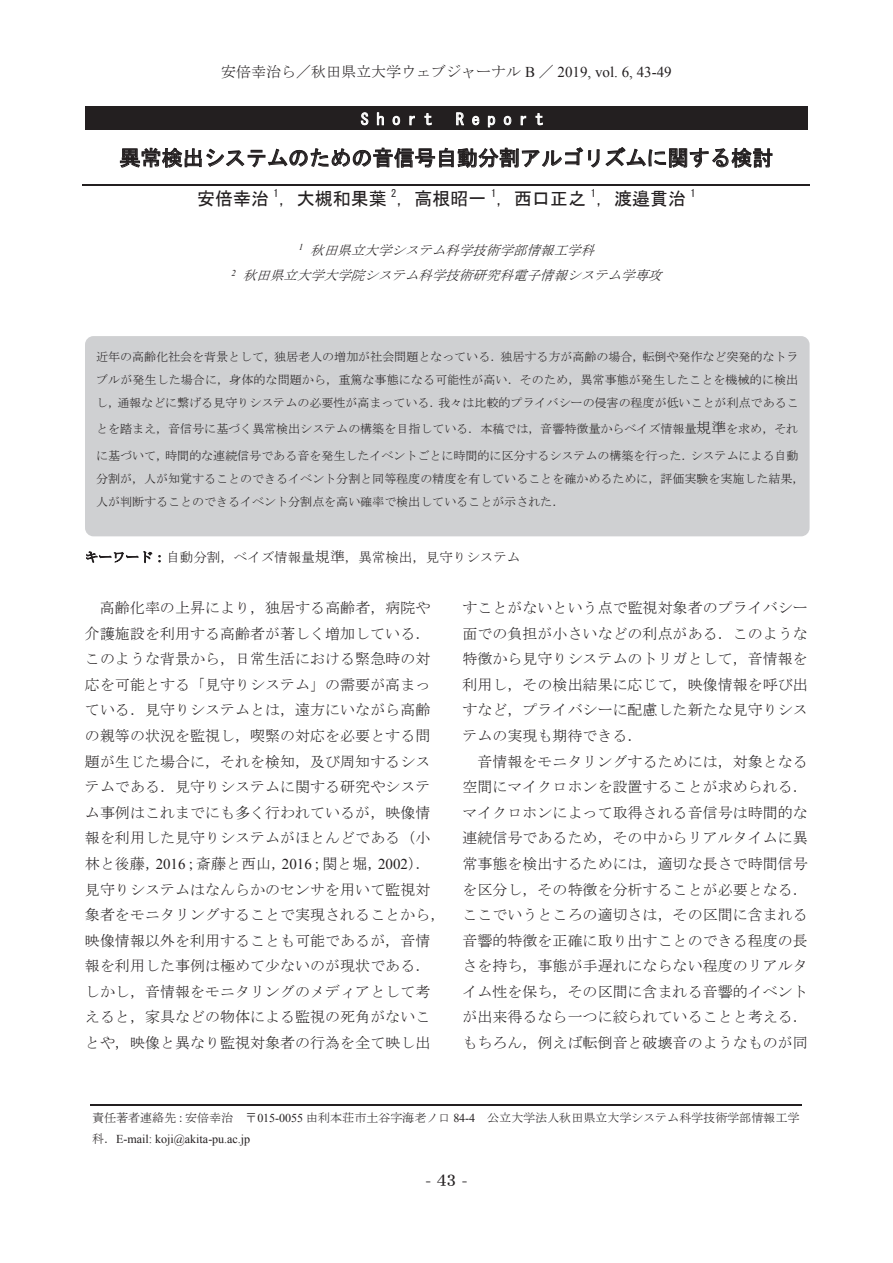
<style>
.page{position:relative;width:893px;height:1263px;background:#fff}
.page>*{position:absolute;margin:0;border:0;box-sizing:border-box;transform-origin:0 0}
.t1{font:21px "MS Gothic";color:#231f20}
.t2{font:18px "MS Gothic";color:#231f20}
.t3{font:16.95px "DFHS Mincho Std W5";color:#231f20}
.t4{font:15.9px "MS Gothic";letter-spacing:.5em;color:#fff}
.t5{font:15.9px "Times New Roman";color:#231f20}
.t6{font:15px/25.5px "MS Mincho";color:#231f20;text-align:justify}
.t7{font:italic 13.5px/25.5px "MS Mincho";color:#231f20;text-align:center}
.t8{font:13.5px "MS Mincho";color:#231f20}
.t9{font:12px/23.2px "MS Mincho";color:#231f20}
.t10{font:12px "Times New Roman";color:#231f20}
.s1{font-family:"Times New Roman"}
.s2{font-family:"Times New Roman";font-size:13.5px}
.s3{font-size:15px}
.s4{font-family:"MS Mincho"}
</style>
<div class="page">
<div style="left:85px;top:336px;width:725px;height:200px;background:#cfd0d2;border-radius:8px"></div>
<div style="left:85px;top:106px;width:723px;height:23px;background:#231f20"></div>
<svg style="left:361px;top:112px;width:7px;height:13px"></svg>
<svg style="left:377px;top:112px;width:7px;height:13px"></svg>
<svg style="left:393px;top:116px;width:7px;height:9px"></svg>
<svg style="left:409px;top:116px;width:6px;height:9px"></svg>
<svg style="left:424px;top:113px;width:8px;height:12px"></svg>
<svg style="left:456px;top:112px;width:8px;height:13px"></svg>
<svg style="left:472px;top:116px;width:7px;height:9px"></svg>
<svg style="left:488px;top:116px;width:7px;height:11px"></svg>
<svg style="left:504px;top:116px;width:7px;height:9px"></svg>
<svg style="left:521px;top:116px;width:5px;height:9px"></svg>
<svg style="left:535px;top:113px;width:8px;height:12px"></svg>
<svg style="left:120px;top:147px;width:653px;height:38px"></svg>
<hr style="left:83px;top:185px;width:727px;height:1px;background:#231f20">
<svg style="left:86px;top:551px;width:66px;height:13px"></svg>
<svg style="left:158px;top:555px;width:3px;height:7px"></svg>
<hr style="left:90px;top:1104px;width:711px;height:2px;background:#231f20">
<p class="t6" style="left:221px;top:59px;width:452px">安倍幸治ら／秋田県立大学ウェブジャーナル <span class="s1">B</span> ／ <span class="s1">2019, vol. 6, 43-49</span></p>
<p class="t6" style="left:242px;top:61px;width:410px">安倍幸治ら<span class="s1">/</span>秋田県立大学ウェブジャーナル <span class="s1">B/</span><span class="s2">20XX, vol. X, 1-5.</span></p>
<p class="t4" style="left:361px;top:111px;width:73px">Short</p>
<p class="t4" style="left:456px;top:111px;width:89px">Report</p>
<h1 class="t1" style="left:119px;top:147px;width:655px">異常検出システムのための音信号自動分割アルゴリズムに関する検討</h1>
<p class="t2" style="left:197px;top:190px;width:500px">安倍幸治 <sup>1</sup>，大槻和果葉 <sup>2</sup>，高根昭一 <sup>1</sup>，西口正之 <sup>1</sup>，渡邉貫治 <sup>1</sup></p>
<p class="t7" style="left:231px;top:237px;width:436px"><sup>1</sup> 秋田県立大学システム科学技術学部情報工学科<br><sup>2</sup> 秋田県立大学大学院システム科学技術研究科電子情報システム学専攻</p>
<p class="t9" style="left:96px;top:345px;width:704px;text-align:justify">近年の高齢化社会を背景として，独居老人の増加が社会問題となっている．独居する方が高齢の場合，転倒や発作など突発的なトラブルが発生した場合に，身体的な問題から，重篤な事態になる可能性が高い．そのため，異常事態が発生したことを機械的に検出し，通報などに繋げる見守りシステムの必要性が高まっている．我々は比較的プライバシーの侵害の程度が低いことが利点であるこ</p>
<p class="t9" style="left:96px;top:416px;width:704px;line-height:26.2px">とを踏まえ，音信号に基づく異常検出システムの構築を目指している．本稿では，音響特徴量からベイズ情報量<span class="s3">規準</span>を求め，それに基づいて，時間的な連続信号である音を発生したイベントごとに時間的に区分するシステムの構築を行った．システムによる自動</p>
<p class="t9" style="left:96px;top:467px;width:710px">分割が，人が知覚することのできるイベント分割と同等程度の精度を有していることを確かめるために，評価実験を実施した結果，人が判断することのできるイベント分割点を高い確率で検出していることが示された．</p>
<p class="t8" style="left:85px;top:550px;width:437px">キーワード：自動分割，ベイズ情報量<span class="s3">規準</span>，異常検出，見守りシステム</p>
<p class="t6" style="left:85px;top:595px;width:362px;text-align:left;text-indent:15px">高齢化率の上昇により，独居する高齢者，病院や介護施設を利用する高齢者が著しく増加している．このような背景から，日常生活における緊急時の対応を可能とする「見守りシステム」の需要が高まっている．見守りシステムとは，遠方にいながら高齢の親等の状況を監視し，喫緊の対応を必要とする問題が生じた場合に，それを検知，及び周知するシステムである．見守りシステムに関する研究やシステム事例はこれまでにも多く行われているが，映像情報を利用した見守りシステムがほとんどである（小林と後藤，<span class="s1">2016</span>；斎藤と西山，<span class="s1">2016</span>；関と堀，<span class="s1">2002</span>）．見守りシステムはなんらかのセンサを用いて監視対象者をモニタリングすることで実現されることから，映像情報以外を利用することも可能であるが，音情報を利用した事例は極めて少ないのが現状である．しかし，音情報をモニタリングのメディアとして考えると，家具などの物体による監視の死角がないことや，映像と異なり監視対象者の行為を全て映し出</p>
<p class="t6" style="left:462px;top:595px;width:347px">すことがないという点で監視対象者のプライバシー面での負担が小さいなどの利点がある．このような特徴から見守りシステムのトリガとして，音情報を利用し，その検出結果に応じて，映像情報を呼び出すなど，プライバシーに配慮した新たな見守りシステムの実現も期待できる．</p>
<p class="t6" style="left:462px;top:748px;width:347px;text-indent:15px">音情報をモニタリングするためには，対象となる空間にマイクロホンを設置することが求められる．マイクロホンによって取得される音信号は時間的な連続信号であるため，その中からリアルタイムに異常事態を検出するためには，適切な長さで時間信号を区分し，その特徴を分析することが必要となる．ここでいうところの適切さは，その区間に含まれる音響的特徴を正確に取り出すことのできる程度の長さを持ち，事態が手遅れにならない程度のリアルタイム性を保ち，その区間に含まれる音響的イベントが出来得るなら一つに絞られていることと考える．もちろん，例えば転倒音と破壊音のようなものが同</p>
<p class="t9" style="left:92px;top:1106px;width:709px">責任著者連絡先：安倍幸治 〒<span class="s1">015-0055</span> 由利本荘市土谷字海老ノ口 <span class="s1">84-4</span> 公立大学法人秋田県立大学システム科学技術学部情報工学</p>
<p class="t10" style="left:92px;top:1131px;width:160px"><span class="s4">科．</span>E-mail: koji@akita-pu.ac.jp</p>
<p class="t3" style="left:425px;top:1170px;width:44px">- 43 -</p>
<p class="t5" style="left:433px;top:1169px;width:28px">- 1 -</p>
</div>
